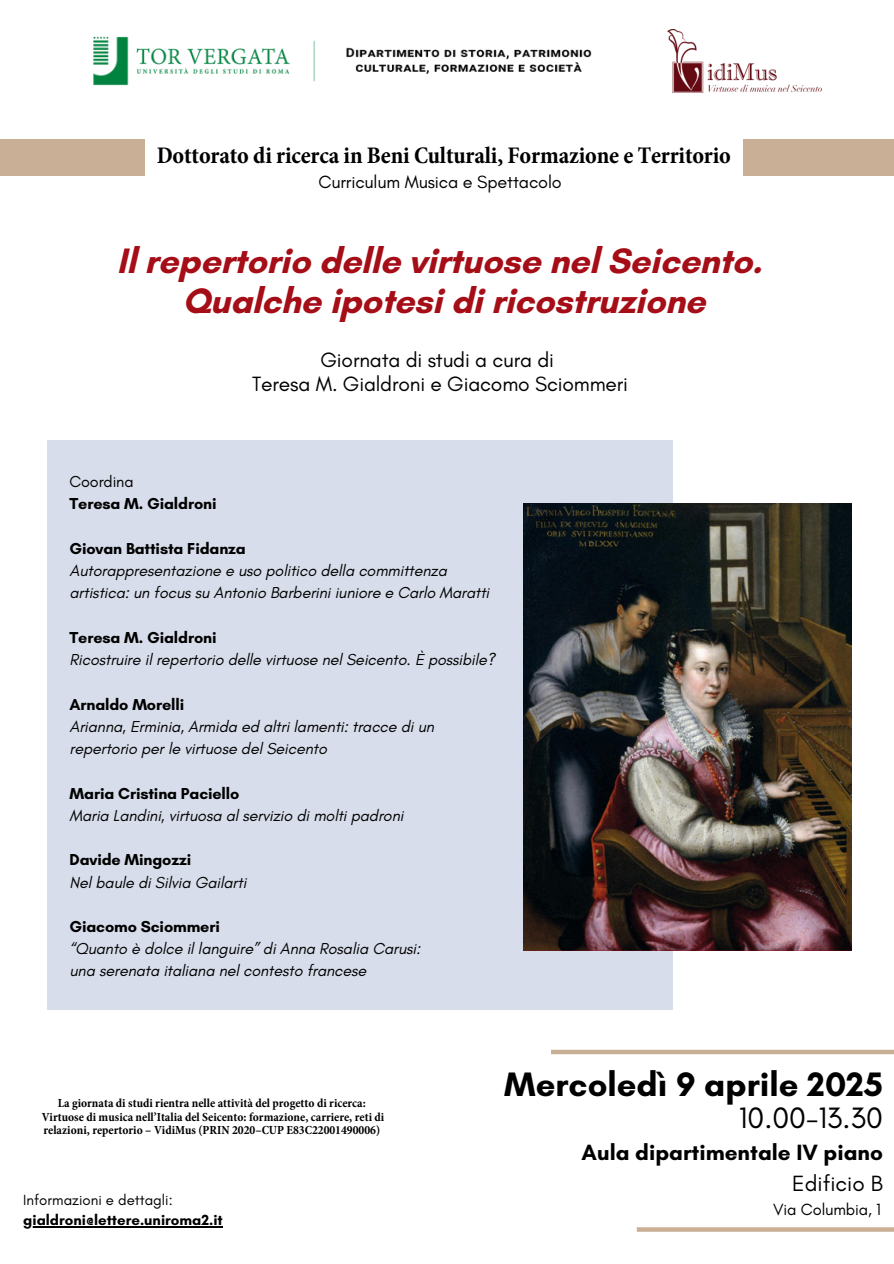
<style>
.page{position:relative;width:894px;height:1264px;background:#fff}
.page>*{position:absolute;margin:0;border:0;box-sizing:border-box;transform-origin:0 0}
.t1{font:700 36px/40.5px "Glacial Indifference";letter-spacing:-.01em;color:#a50d17;text-align:center}
.t2{font:700 34.5px "Glacial Indifference";color:#000}
.t3{font:30px "Glacial Indifference";color:#000}
.t4{font:700 condensed 24px "Minion Pro";letter-spacing:-.01em;color:#000}
.t5{font:700 22.5px/30.3px "Glacial Indifference";color:#000;text-align:right}
.t6{font:21px/23.7px "Glacial Indifference";letter-spacing:-.01em;color:#000;text-align:center}
.t7{font:18px "Glacial Indifference";letter-spacing:-.01em;color:#000}
.t8{font:16.5px "Glacial Indifference";letter-spacing:-.01em;color:#000}
.t9{font:italic 16.2px/22.2px "Glacial Indifference";letter-spacing:-.01em;color:#000}
.t10{font:700 16.2px "Glacial Indifference";letter-spacing:-.01em;color:#000}
.t11{font:16.2px "Glacial Indifference";letter-spacing:-.01em;color:#000}
.t12{font:700 15px "Glacial Indifference";color:#000}
.t13{font:15px "Glacial Indifference";color:#000}
.t14{font:700 condensed 12.45px/13.5px "Minion Pro";color:#000}
.s1{font-weight:400}
</style>
<div class="page">
<img style="left:93px;top:36px;width:499px;height:50px">
<svg style="left:636px;top:1227px;width:257px;height:4px"></svg>
<div style="left:551px;top:1049px;width:342px;height:5px;background:#c8af95"></div>
<div style="left:742px;top:140px;width:151px;height:36px;background:#c8af95"></div>
<div style="left:0;top:140px;width:145px;height:36px;background:#c8af95"></div>
<div style="left:47px;top:440px;width:625px;height:569px;background:#d7ddea"></div>
<img style="left:523px;top:503px;width:327px;height:447px">
<img style="left:667px;top:29px;width:154px;height:63px">
<hr style="left:23px;top:1226px;width:200px;height:1px;background:#000">
<p class="t4" style="left:157px;top:146px;width:575px">Dottorato di ricerca in Beni Culturali, Formazione e Territorio</p>
<p class="t7" style="left:318px;top:171px;width:245px">Curriculum Musica e Spettacolo</p>
<p class="t1" style="left:117px;top:240px;width:646px">Il repertorio delle virtuose nel Seicento.<br>Qualche ipotesi di ricostruzione</p>
<p class="t6" style="left:252px;top:348px;width:377px">Giornata di studi a cura di<br>Teresa M. Gialdroni e Giacomo Sciommeri</p>
<p class="t11" style="left:70px;top:472px;width:65px">Coordina</p>
<p class="t10" style="left:70px;top:494px;width:148px">Teresa M. Gialdroni</p>
<h3 class="t10" style="left:70px;top:538px;width:178px">Giovan Battista Fidanza</h3>
<h6 class="t9" style="left:70px;top:559px;width:421px">Autorappresentazione e uso politico della committenza artistica: un focus su Antonio Barberini iuniore e Carlo Maratti</h6>
<h1 class="t10" style="left:70px;top:627px;width:148px">Teresa M. Gialdroni</h1>
<h5 class="t9" style="left:70px;top:648px;width:427px">Ricostruire il repertorio delle virtuose nel Seicento. È possibile?</h5>
<p class="t10" style="left:70px;top:694px;width:116px">Arnaldo Morelli</p>
<p class="t9" style="left:70px;top:715px;width:366px">Arianna, Erminia, Armida ed altri lamenti: tracce di un repertorio per le virtuose del Seicento</p>
<p class="t10" style="left:70px;top:783px;width:171px">Maria Cristina Paciello</p>
<p class="t9" style="left:70px;top:804px;width:335px">Maria Landini, virtuosa al servizio di molti padroni</p>
<p class="t10" style="left:70px;top:849px;width:123px">Davide Mingozzi</p>
<p class="t9" style="left:70px;top:870px;width:178px">Nel baule di Silvia Gailarti</p>
<p class="t10" style="left:70px;top:916px;width:152px">Giacomo Sciommeri</p>
<p class="t9" style="left:70px;top:937px;width:352px">“Quanto è dolce il languire” di Anna Rosalia Carusi:</p>
<p class="t9" style="left:70px;top:959px;width:298px">una serenata italiana nel contesto francese</p>
<p class="t14" style="left:58px;top:1097px;width:309px">La giornata di studi rientra nelle attività del progetto di ricerca:</p>
<p class="t14" style="left:42px;top:1111px;width:344px">Virtuose di musica nell’Italia del Seicento: formazione, carriere, reti di relazioni, repertorio – VidiMus (PRIN 2020–CUP E83C22001490006)</p>
<p class="t13" style="left:23px;top:1190px;width:151px">Informazioni e dettagli:</p>
<p class="t12" style="left:23px;top:1211px;width:201px">gialdroni@lettere.uniroma2.it</p>
<p class="t2" style="left:504px;top:1062px;width:380px">Mercoledì 9 aprile 2025</p>
<p class="t3" style="left:738px;top:1099px;width:145px">10.00-13.30</p>
<p class="t5" style="left:581px;top:1137px;width:303px">Aula dipartimentale IV piano<br><span class="s1">Edificio B</span></p>
<p class="t8" style="left:773px;top:1199px;width:109px">Via Columbia, 1</p>
</div>
